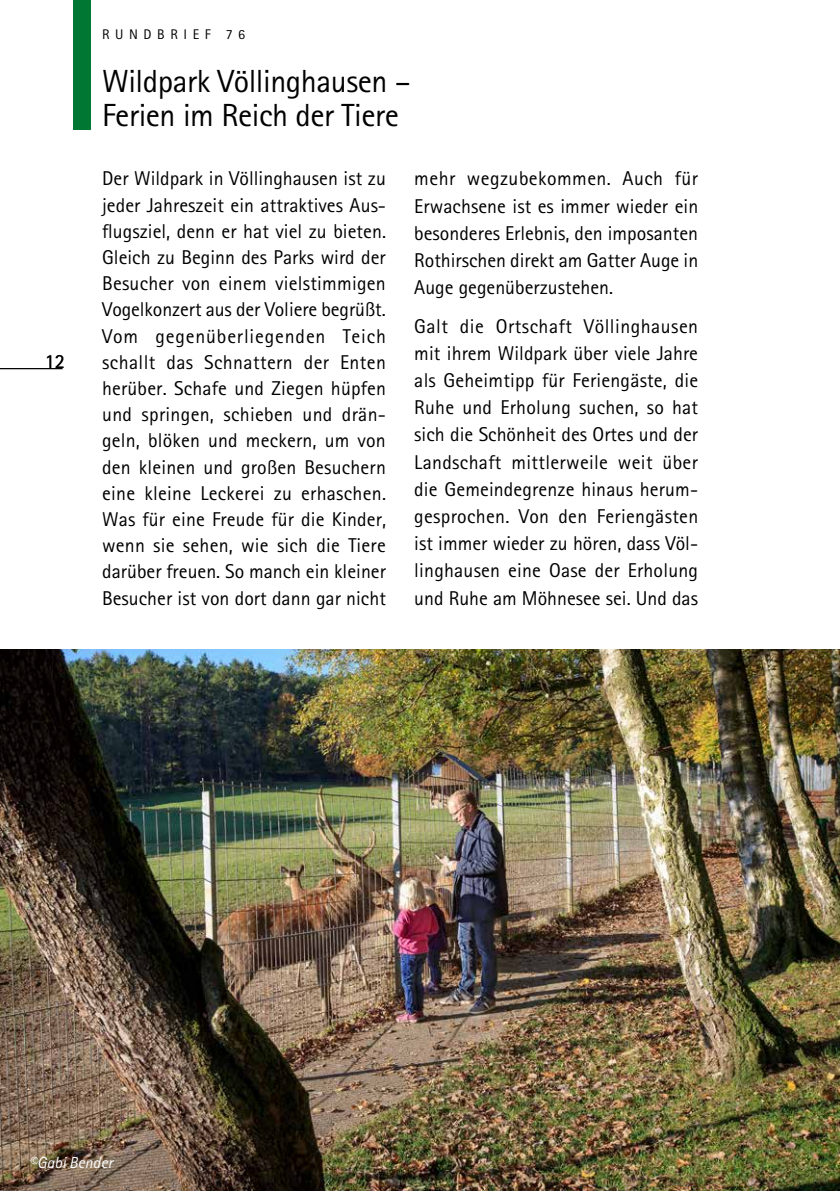
<style>
.page{position:relative;width:840px;height:1191px;background:#fff}
.page>*{position:absolute;margin:0;border:0;box-sizing:border-box;transform-origin:0 0}
.t1{font:32px/34px "Rotis Sans Serif";letter-spacing:-.015em;color:#000}
.t2{font:20px/26.2px "Rotis Sans Serif";color:#000;text-align:justify}
.t3{font:italic 16px "Rotis Sans Serif";color:#fff}
.t4{font:14px "Rotis Sans Serif";letter-spacing:.4em;color:#000}
</style>
<div class="page">
<div style="left:74px;top:0;width:17px;height:129px;background:#007732"></div>
<hr style="left:0;top:368px;width:62px;height:1px;background:#000">
<img style="left:0;top:650px;width:839px;height:541px">
<p class="t2" style="left:45px;top:348px;width:21px">12</p>
<p class="t4" style="left:102px;top:26px;width:145px">RUNDBRIEF 76</p>
<h1 class="t1" style="left:102px;top:64px;width:310px">Wildpark Völlinghausen –<br>Ferien im Reich der Tiere</h1>
<p class="t2" style="left:102px;top:165px;width:285px">Der Wildpark in Völlinghausen ist zu jeder Jahreszeit ein attraktives Aus&shy;flugsziel, denn er hat viel zu bieten.<br>Gleich zu Beginn des Parks wird der Besucher von einem vielstimmigen Vogelkonzert aus der Voliere begrüßt.<br>Vom gegenüberliegenden Teich schallt das Schnattern der Enten herüber. Schafe und Ziegen hüpfen und springen, schieben und drän&shy;geln, blöken und meckern, um von den kleinen und großen Besuchern eine kleine Leckerei zu erhaschen.<br>Was für eine Freude für die Kinder, wenn sie sehen, wie sich die Tiere darüber freuen. So manch ein kleiner Besucher ist von dort dann gar nicht</p>
<p class="t2" style="left:414px;top:165px;width:285px;line-height:27.2px">mehr wegzubekommen. Auch für Erwachsene ist es immer wieder ein besonderes Erlebnis, den imposanten Rothirschen direkt am Gatter Auge in Auge gegenüberzustehen.</p>
<p class="t2" style="left:414px;top:312px;width:285px;line-height:27.2px">Galt die Ortschaft Völlinghausen mit ihrem Wildpark über viele Jahre als Geheimtipp für Feriengäste, die Ruhe und Erholung suchen, so hat sich die Schönheit des Ortes und der Landschaft mittlerweile weit über die Gemeindegrenze hinaus herum&shy;gesprochen. Von den Feriengästen ist immer wieder zu hören, dass Völ&shy;linghausen eine Oase der Erholung und Ruhe am Möhnesee sei. Und das</p>
<p class="t3" style="left:29px;top:1152px;width:85px">©Gabi Bender</p>
</div>
